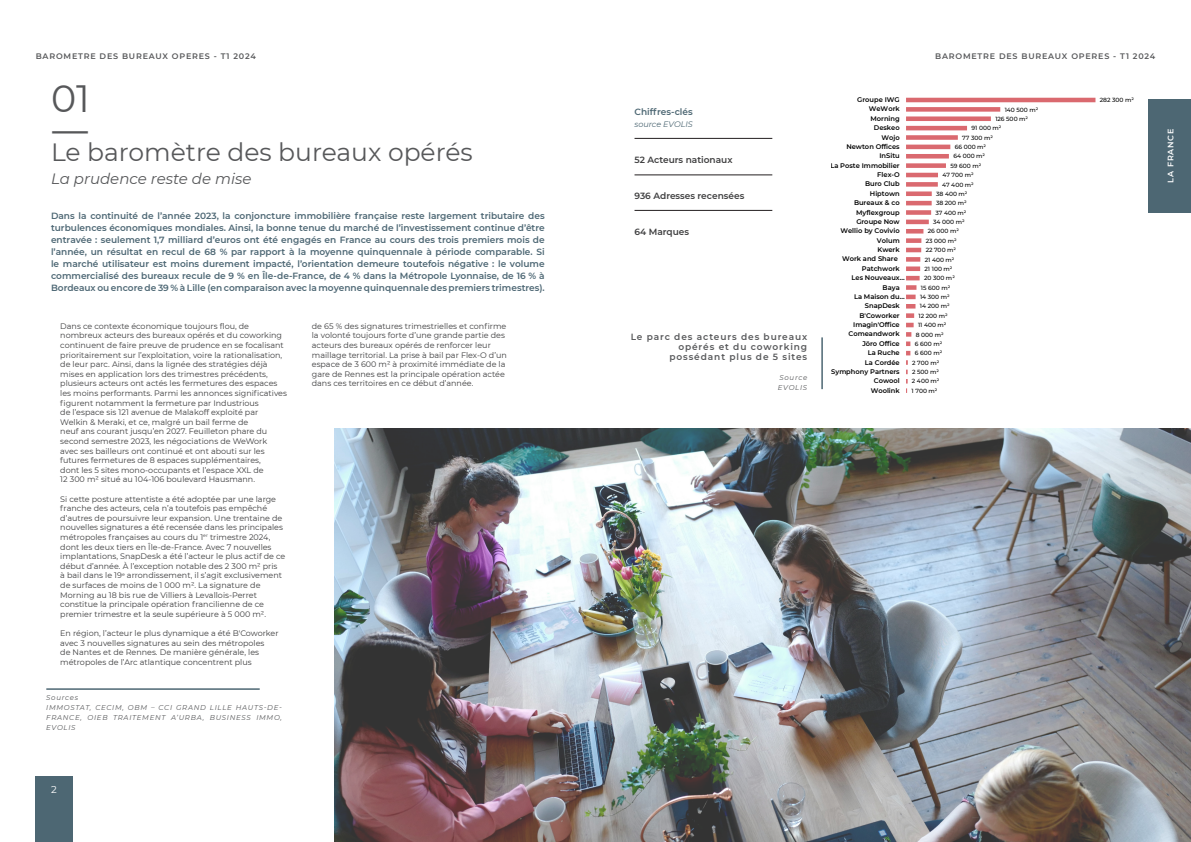
<style>
.page{position:relative;width:1191px;height:842px;background:#fff}
.page>*{position:absolute;margin:0;border:0;box-sizing:border-box;transform-origin:0 0}
.H1_number{font:38px "Montserrat";color:#57585a}
.H1_number-2{font:38px "Myriad Pro";color:#57585a}
.H1_Large{font:25px "Montserrat";color:#57585a}
.H1_Large-2{font:italic 15px "Montserrat";color:#57585a}
.t1{font:10px "Montserrat";color:#fff}
.t2{font:600 9px/12px "Montserrat";color:#4d6774;text-align:justify}
.t3{font:600 9px/10px "Montserrat";letter-spacing:.1em;color:#57585a;text-align:right}
.Body_Text_Left{font:600 9px "Montserrat";color:#3e3e3f}
.Body_Text_Left-2{font:600 9px "Montserrat";color:#4d6773}
.Body_Text_Left-3{font:8px/9.6px "Montserrat";color:#3e3e3f}
.Body_Text_Left-4{font:600 8px "Montserrat";letter-spacing:.1em;color:#57585a}
.Body_Text_Left-5{font:italic 8px "Montserrat";color:#4d6773}
.Body_Text_Left-6{font:600 8px "Montserrat";letter-spacing:.1em;color:#fff}
.t4{font:italic 7px/10px "Montserrat";letter-spacing:.1em;color:#57585a;text-align:justify}
.t5{font:600 6.7px "Montserrat";color:#000}
.t6{font:500 6px "Montserrat";letter-spacing:.005em;color:#000}
</style>
<div class="page">
<hr style="left:821px;top:337px;width:2px;height:52px;background:#4d6773">
<div style="left:1148px;top:99px;width:43px;height:113px;background:#4d6773"></div>
<hr style="left:46px;top:688px;width:214px;height:2px;background:#4d6773">
<div style="left:36px;top:776px;width:37px;height:66px;background:#4d6773"></div>
<hr style="left:634px;top:138px;width:138px;height:1px;background:#231f20">
<hr style="left:634px;top:175px;width:138px;height:1px;background:#231f20">
<hr style="left:634px;top:210px;width:138px;height:1px;background:#231f20">
<svg style="left:906px;top:98px;width:189px;height:295px"></svg>
<img style="left:334px;top:428px;width:857px;height:414px">
<p class="Body_Text_Left-4" style="left:36px;top:50px;width:222px">BAROMETRE DES BUREAUX OPERES - T1 2024</p>
<p class="Body_Text_Left-4" style="left:935px;top:50px;width:222px">BAROMETRE DES BUREAUX OPERES - T1 2024</p>
<p class="H1_number" style="left:51px;top:72px;width:40px">01</p>
<p class="H1_number-2" style="left:51px;top:106px;width:40px">—</p>
<p class="H1_Large" style="left:51px;top:135px;width:423px">Le baromètre des bureaux opérés</p>
<p class="H1_Large-2" style="left:51px;top:169px;width:202px">La prudence reste de mise</p>
<h2 class="t2" style="left:51px;top:209px;width:495px">Dans la continuité de l’année 2023, la conjoncture immobilière française reste largement tributaire des turbulences économiques mondiales. Ainsi, la bonne tenue du marché de l’investissement continue d’être entravée : seulement 1,7 milliard d’euros ont été engagés en France au cours des trois premiers mois de l’année, un résultat en recul de 68 % par rapport à la moyenne quinquennale à période comparable. Si le marché utilisateur est moins durement impacté, l’orientation demeure toutefois négative : le volume commercialisé des bureaux recule de 9 % en Île-de-France, de 4 % dans la Métropole Lyonnaise, de 16 % à Bordeaux ou encore de 39 % à Lille (en comparaison avec la moyenne quinquennale des premiers trimestres).</h2>
<p class="Body_Text_Left-3" style="left:60px;top:321px;width:228px">Dans ce contexte économique toujours flou, de nombreux acteurs des bureaux opérés et du coworking continuent de faire preuve de prudence en se focalisant prioritairement sur l’exploitation, voire la rationalisation, de leur parc. Ainsi, dans la lignée des stratégies déjà mises en application lors des trimestres précédents, plusieurs acteurs ont actés les fermetures des espaces les moins performants. Parmi les annonces significatives figurent notamment la fermeture par Industrious<br>de l’espace sis 121 avenue de Malakoff exploité par Welkin &amp; Meraki, et ce, malgré un bail ferme de<br>neuf ans courant jusqu’en 2027. Feuilleton phare du second semestre 2023, les négociations de WeWork avec ses bailleurs ont continué et ont abouti sur les futures fermetures de 8 espaces supplémentaires,<br>dont les 5 sites mono-occupants et l’espace XXL de<br>12 300 m² situé au 104-106 boulevard Hausmann.</p>
<p class="Body_Text_Left-3" style="left:60px;top:494px;width:227px">Si cette posture attentiste a été adoptée par une large franche des acteurs, cela n’a toutefois pas empêché d’autres de poursuivre leur expansion. Une trentaine de nouvelles signatures a été recensée dans les principales métropoles françaises au cours du 1<sup>er</sup> trimestre 2024, dont les deux tiers en Île-de-France. Avec 7 nouvelles implantations, SnapDesk a été l’acteur le plus actif de ce début d’année. À l’exception notable des 2 300 m² pris<br>à bail dans le 19<sup>e</sup> arrondissement, il s’agit exclusivement de surfaces de moins de 1 000 m². La signature de Morning au 18 bis rue de Villiers à Levallois-Perret constitue la principale opération francilienne de ce premier trimestre et la seule supérieure à 5 000 m².</p>
<p class="Body_Text_Left-3" style="left:60px;top:628px;width:220px">En région, l’acteur le plus dynamique a été B'Coworker avec 3 nouvelles signatures au sein des métropoles<br>de Nantes et de Rennes. De manière générale, les métropoles de l’Arc atlantique concentrent plus</p>
<h5 class="t4" style="left:46px;top:693px;width:33px">Sources</h5>
<h5 class="t4" style="left:46px;top:703px;width:237px">IMMOSTAT, CECIM, OBM – CCI GRAND LILLE HAUTS-DE-FRANCE, OIEB TRAITEMENT A’URBA, BUSINESS IMMO, EVOLIS</h5>
<p class="Body_Text_Left-3" style="left:312px;top:321px;width:196px">de 65 % des signatures trimestrielles et confirme la volonté toujours forte d’une grande partie des acteurs des bureaux opérés de renforcer leur maillage territorial. La prise à bail par Flex-O d’un espace de 3 600 m² à proximité immédiate de la gare de Rennes est la principale opération actée dans ces territoires en ce début d’année.</p>
<p class="Body_Text_Left-2" style="left:634px;top:105px;width:60px">Chiffres-clés</p>
<p class="Body_Text_Left-5" style="left:634px;top:118px;width:60px">source EVOLIS</p>
<p class="Body_Text_Left" style="left:634px;top:153px;width:99px">52 Acteurs nationaux</p>
<p class="Body_Text_Left" style="left:634px;top:189px;width:111px">936 Adresses recensées</p>
<p class="Body_Text_Left" style="left:634px;top:225px;width:56px">64 Marques</p>
<h5 class="t3" style="left:630px;top:331px;width:178px">Le parc des acteurs des bureaux opérés et du coworking</h5>
<h5 class="t3" style="left:669px;top:351px;width:139px">possédant plus de 5 sites</h5>
<h5 class="t4" style="left:779px;top:372px;width:29px">Source</h5>
<h5 class="t4" style="left:778px;top:382px;width:31px">EVOLIS</h5>
<p class="t5" style="left:857px;top:95px;width:44px">Groupe IWG</p>
<p class="t5" style="left:869px;top:104px;width:32px">WeWork</p>
<p class="t6" style="left:1004px;top:105px;width:35px">140 500 m²</p>
<p class="t5" style="left:870px;top:114px;width:31px">Morning</p>
<p class="t6" style="left:995px;top:115px;width:34px">126 500 m²</p>
<p class="t5" style="left:874px;top:123px;width:27px">Deskeo</p>
<p class="t6" style="left:971px;top:124px;width:31px">91 000 m²</p>
<p class="t5" style="left:881px;top:132px;width:20px">Wojo</p>
<p class="t6" style="left:962px;top:133px;width:32px">77 300 m²</p>
<p class="t5" style="left:846px;top:142px;width:55px">Newton Offices</p>
<p class="t6" style="left:954px;top:143px;width:33px">66 000 m²</p>
<p class="t5" style="left:879px;top:151px;width:22px">InSitu</p>
<p class="t6" style="left:953px;top:152px;width:33px">64 000 m²</p>
<p class="t5" style="left:830px;top:161px;width:71px">La Poste Immobilier</p>
<p class="t6" style="left:950px;top:161px;width:32px">59 600 m²</p>
<p class="t5" style="left:877px;top:170px;width:24px">Flex-O</p>
<p class="t6" style="left:942px;top:171px;width:33px">47 700 m²</p>
<p class="t5" style="left:865px;top:179px;width:36px">Buro Club</p>
<p class="t6" style="left:942px;top:180px;width:33px">47 400 m²</p>
<p class="t5" style="left:870px;top:189px;width:31px">Hiptown</p>
<p class="t6" style="left:936px;top:190px;width:33px">38 400 m²</p>
<p class="t5" style="left:854px;top:198px;width:47px">Bureaux &amp; co</p>
<p class="t6" style="left:936px;top:199px;width:32px">38 200 m²</p>
<p class="t5" style="left:856px;top:207px;width:45px">Myflexgroup</p>
<p class="t6" style="left:935px;top:208px;width:32px">37 400 m²</p>
<p class="t5" style="left:856px;top:217px;width:45px">Groupe Now</p>
<p class="t6" style="left:933px;top:218px;width:33px">34 000 m²</p>
<p class="t5" style="left:840px;top:226px;width:61px">Wellio by Covivio</p>
<p class="t6" style="left:928px;top:227px;width:33px">26 000 m²</p>
<p class="t5" style="left:877px;top:236px;width:24px">Volum</p>
<p class="t6" style="left:925px;top:236px;width:32px">23 000 m²</p>
<p class="t5" style="left:877px;top:245px;width:24px">Kwerk</p>
<p class="t6" style="left:925px;top:246px;width:32px">22 700 m²</p>
<p class="t5" style="left:842px;top:254px;width:57px">Work and Share</p>
<p class="t6" style="left:924px;top:255px;width:31px">21 400 m²</p>
<p class="t5" style="left:862px;top:264px;width:39px">Patchwork</p>
<p class="t6" style="left:924px;top:265px;width:29px">21 100 m²</p>
<p class="t5" style="left:851px;top:273px;width:55px">Les Nouveaux…</p>
<p class="t6" style="left:924px;top:274px;width:32px">20 300 m²</p>
<p class="t5" style="left:882px;top:282px;width:19px">Baya</p>
<p class="t6" style="left:921px;top:283px;width:31px">15 600 m²</p>
<p class="t5" style="left:854px;top:292px;width:52px">La Maison du…</p>
<p class="t6" style="left:920px;top:293px;width:31px">14 300 m²</p>
<p class="t5" style="left:865px;top:301px;width:36px">SnapDesk</p>
<p class="t6" style="left:920px;top:302px;width:31px">14 200 m²</p>
<p class="t5" style="left:859px;top:311px;width:42px">B'Coworker</p>
<p class="t6" style="left:918px;top:311px;width:31px">12 200 m²</p>
<p class="t5" style="left:853px;top:320px;width:48px">Imagin'Office</p>
<p class="t6" style="left:918px;top:321px;width:30px">11 400 m²</p>
<p class="t5" style="left:848px;top:329px;width:53px">Comeandwork</p>
<p class="t6" style="left:915px;top:330px;width:29px">8 000 m²</p>
<p class="t5" style="left:862px;top:339px;width:39px">Jöro Office</p>
<p class="t6" style="left:915px;top:340px;width:29px">6 600 m²</p>
<p class="t5" style="left:867px;top:348px;width:34px">La Ruche</p>
<p class="t6" style="left:915px;top:349px;width:29px">6 600 m²</p>
<p class="t5" style="left:865px;top:357px;width:36px">La Cordée</p>
<p class="t6" style="left:912px;top:358px;width:29px">2 700 m²</p>
<p class="t5" style="left:831px;top:367px;width:70px">Symphony Partners</p>
<p class="t6" style="left:912px;top:368px;width:28px">2 500 m²</p>
<p class="t5" style="left:874px;top:376px;width:27px">Cowool</p>
<p class="t6" style="left:912px;top:377px;width:29px">2 400 m²</p>
<p class="t5" style="left:870px;top:386px;width:30px">Woolink</p>
<p class="t6" style="left:911px;top:386px;width:27px">1 700 m²</p>
<p class="t6" style="left:1099px;top:96px;width:36px">282 300 m²</p>
<p class="Body_Text_Left-6" style="left:1165px;top:183px;width:56px;rotate:-90deg">LA FRANCE</p>
<p class="t1" style="left:51px;top:782px;width:7px">2</p>
</div>
